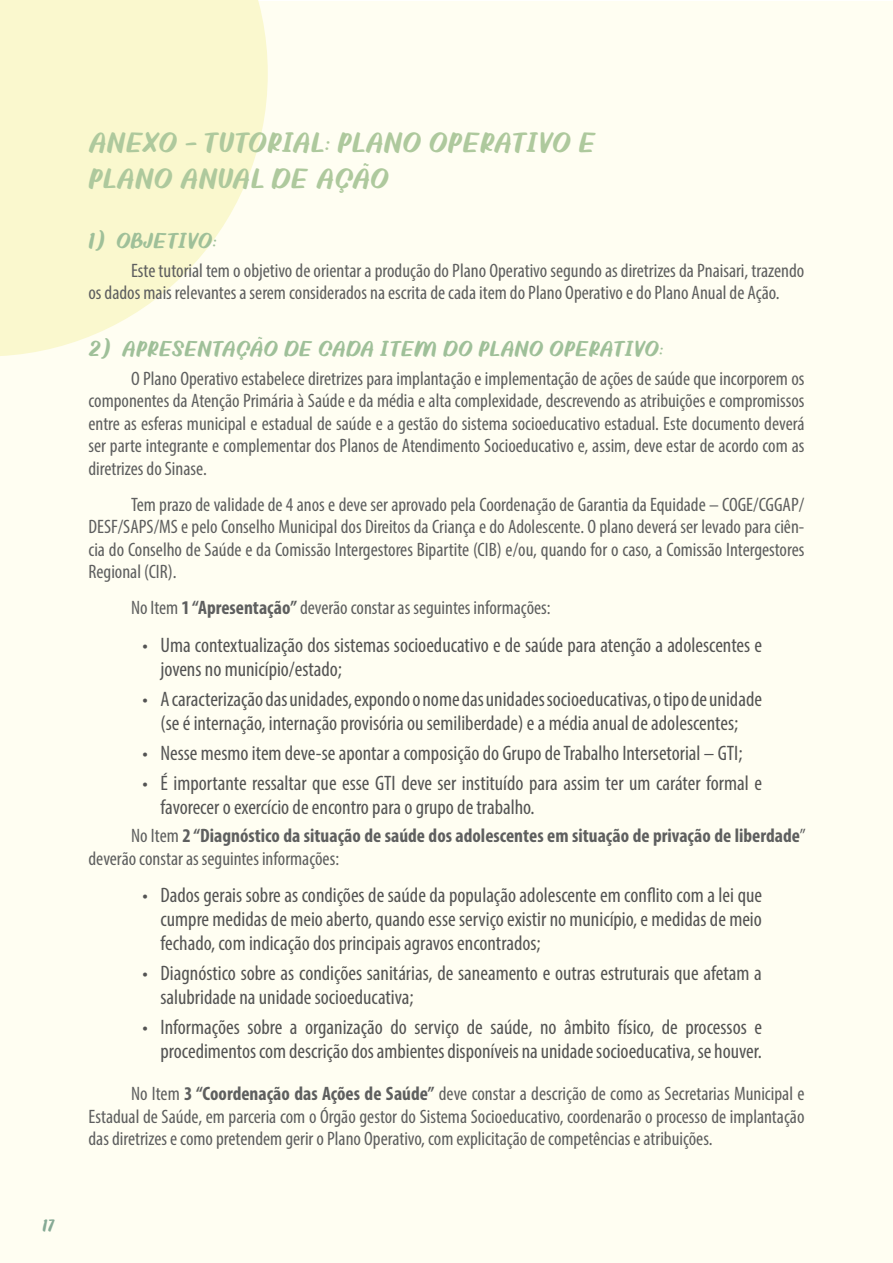
<style>
.page{position:relative;width:893px;height:1263px;background:#fff}
.page>*{position:absolute;margin:0;border:0;box-sizing:border-box;transform-origin:0 0}
.t1{font:33px/36px "Crickhollow Demo";color:#aec99d}
.t2{font:25.5px "Crickhollow Demo";letter-spacing:-.01em;color:#9fc099}
.t3{font:condensed 21px/24px "Myriad Pro";color:#545454}
.t4{font:condensed 19.5px/22.5px "Myriad Pro";color:#5e5f5f;text-align:justify}
.t5{font:700 condensed 19.5px/22.5px "Myriad Pro";color:#5e5f5f}
.t6{font:19.5px "Crickhollow Demo";color:#86aa95}
.s1{font-weight:700}
.s2{font-weight:400}
</style>
<div class="page">
<div style="left:0;top:2px;width:893px;height:1261px;background:#fffef2"></div>
<svg style="left:0;top:0;width:268px;height:356px;fill:#faf8ce"></svg>
<p class="t6" style="left:43px;top:1215px;width:14px">17</p>
<h1 class="t1" style="left:88px;top:125px;width:509px">ANEXO – TUTORIAL: PLANO OPERATIVO E<br>PLANO ANUAL DE AÇÃO</h1>
<h2 class="t2" style="left:88px;top:227px;width:130px">1) OBJETIVO:</h2>
<p class="t4" style="left:88px;top:259px;width:717px;text-indent:43px">Este tutorial tem o objetivo de orientar a produção do Plano Operativo segundo as diretrizes da Pnaisari, trazendo os dados mais relevantes a serem considerados na escrita de cada item do Plano Operativo e do Plano Anual de Ação.</p>
<h2 class="t2" style="left:88px;top:335px;width:576px">2) APRESENTAÇÃO DE CADA ITEM DO PLANO OPERATIVO:</h2>
<p class="t4" style="left:88px;top:367px;width:718px;text-indent:43px">O Plano Operativo estabelece diretrizes para implantação e implementação de ações de saúde que incorporem os componentes da Atenção Primária à Saúde e da média e alta complexidade, descrevendo as atribuições e compromissos entre as esferas municipal e estadual de saúde e a gestão do sistema socioeducativo estadual. Este documento deverá ser parte integrante e complementar dos Planos de Atendimento Socioeducativo e, assim, deve estar de acordo com as diretrizes do Sinase.</p>
<p class="t4" style="left:88px;top:493px;width:717px;text-indent:43px">Tem prazo de validade de 4 anos e deve ser aprovado pela Coordenação de Garantia da Equidade – COGE/CGGAP/ DESF/SAPS/MS e pelo Conselho Municipal dos Direitos da Criança e do Adolescente. O plano deverá ser levado para ciên&shy;cia do Conselho de Saúde e da Comissão Intergestores Bipartite (CIB) e/ou, quando for o caso, a Comissão Intergestores Regional (CIR).</p>
<p class="t4" style="left:131px;top:596px;width:421px">No Item <span class="s1">1 “Apresentação”</span> deverão constar as seguintes informações:</p>
<p class="t3" style="left:160px;top:632px;width:603px;text-indent:-18px">• Uma contextualização dos sistemas socioeducativo e de saúde para atenção a adolescentes e jovens no município/estado;</p>
<p class="t3" style="left:142px;top:686px;width:621px;text-align:center">• A caracterização das unidades, expondo o nome das unidades socioeducativas, o tipo de unidade (se é internação, internação provisória ou semiliberdade) e a média anual de adolescentes;</p>
<p class="t3" style="left:142px;top:741px;width:601px">• Nesse mesmo item deve-se apontar a composição do Grupo de Trabalho Intersetorial – GTI;</p>
<p class="t3" style="left:160px;top:771px;width:603px;text-indent:-18px">• É importante ressaltar que esse GTI deve ser instituído para assim ter um caráter formal e favorecer o exercício de encontro para o grupo de trabalho.</p>
<p class="t5" style="left:88px;top:824px;width:719px;text-indent:43px"><span class="s2">No Item</span> 2 “Diagnóstico da situação de saúde dos adolescentes em situação de privação de liberdade<span class="s2">” deverão constar as seguintes informações:</span></p>
<p class="t3" style="left:160px;top:883px;width:603px;text-align:justify;text-indent:-18px">• Dados gerais sobre as condições de saúde da população adolescente em conflito com a lei que cumpre medidas de meio aberto, quando esse serviço existir no município, e medidas de meio fechado, com indicação dos principais agravos encontrados;</p>
<p class="t3" style="left:160px;top:961px;width:603px;text-indent:-18px">• Diagnóstico sobre as condições sanitárias, de saneamento e outras estruturais que afetam a salubridade na unidade socioeducativa;</p>
<p class="t3" style="left:142px;top:1015px;width:621px;text-align:right">• Informações sobre a organização do serviço de saúde, no âmbito físico, de processos e procedimentos com descrição dos ambientes disponíveis na unidade socioeducativa, se houver.</p>
<p class="t4" style="left:88px;top:1082px;width:717px;text-indent:43px">No Item <span class="s1">3 “Coordenação das Ações de Saúde”</span> deve constar a descrição de como as Secretarias Municipal e Estadual de Saúde, em parceria com o Órgão gestor do Sistema Socioeducativo, coordenarão o processo de implantação das diretrizes e como pretendem gerir o Plano Operativo, com explicitação de competências e atribuições.</p>
</div>
